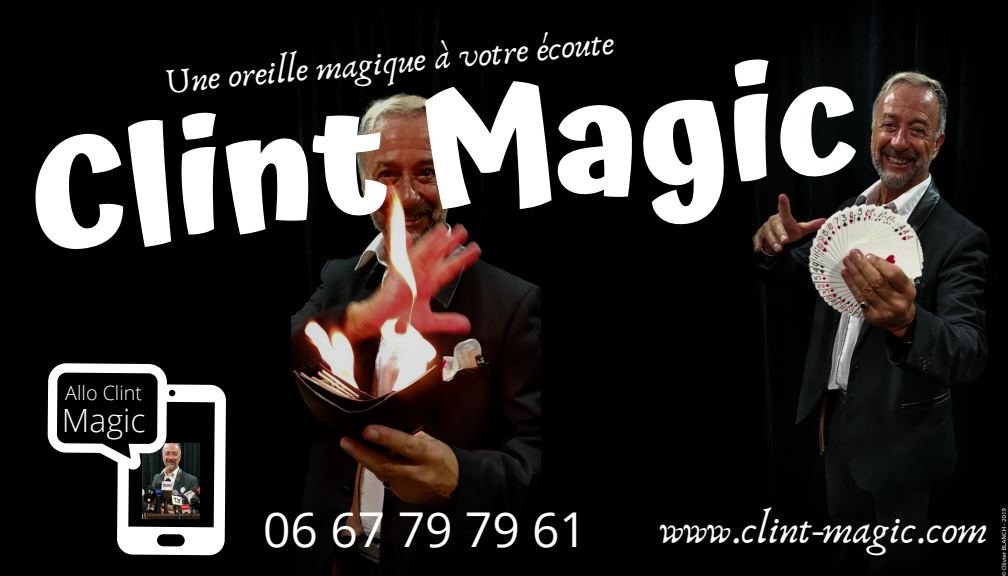
<style>
.page{position:relative;width:1008px;height:576px;background:#000}
.page>*{position:absolute;margin:0;border:0;box-sizing:border-box;transform-origin:0 0}
.t1{font:700 156.4px "Atma";color:#fff}
.t2{font:48px "Open Sans";color:#fff}
.t3{font:42px "Anaktoria";color:#fff}
.t4{font:36px "Anaktoria";color:#fff}
.t5{font:300 32px "Open Sans";color:#fff}
.t6{font:300 19.6px "Open Sans";color:#fff}
</style>
<div class="page">
<img style="left:749px;top:6px;width:258px;height:570px">
<img style="left:292px;top:10px;width:249px;height:566px">
<svg style="left:48px;top:363px;width:178px;height:192px"></svg>
<p class="t4" style="left:163px;top:60px;width:452px;rotate:-5deg">Une oreille magique à votre écoute</p>
<h1 class="t1" style="left:20px;top:106px;width:832px;rotate:-6deg">Clint Magic</h1>
<p class="t6" style="left:65px;top:379px;width:78px">Allo Clint</p>
<p class="t5" style="left:62px;top:398px;width:85px">Magic</p>
<h2 class="t2" style="left:263px;top:496px;width:325px">06 67 79 79 61</h2>
<p class="t3" style="left:660px;top:504px;width:329px">www.clint-magic.com</p>
</div>
